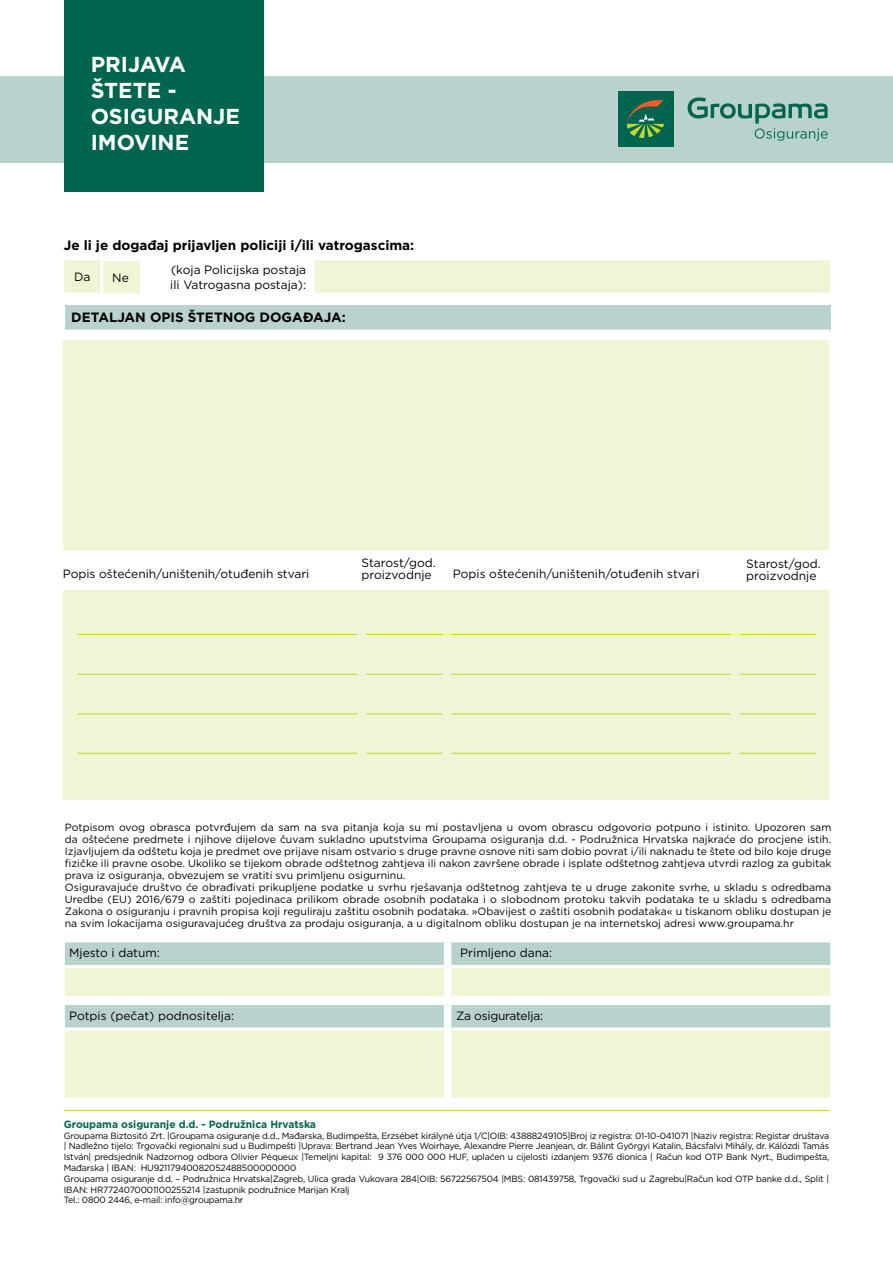
<style>
.page{position:relative;width:893px;height:1263px;background:#fff}
.page>*{position:absolute;margin:0;border:0;box-sizing:border-box;transform-origin:0 0}
.t1{font:700 21.6px/26px "Gotham";color:#fff}
.t2{font:700 13.5px "Gotham";color:#000}
.t3{font:12px/14.4px "Gotham";color:#000}
.t4{font:12px "Gotham";letter-spacing:-.02em;color:#000}
.t5{font:10.5px/12px "Gotham";color:#000}
.t6{font:700 10.5px "Gotham";color:#00654f}
.t7{font:9px/10.8px "Gotham";letter-spacing:-.02em;color:#000}
</style>
<div class="page">
<svg style="left:65px;top:942px;width:765px;height:54px"></svg>
<div style="left:444px;top:942px;width:7px;height:24px;background:#fff"></div>
<div style="left:444px;top:966px;width:7px;height:30px;background:#fff"></div>
<hr style="left:65px;top:965px;width:379px;height:3px;background:#fff">
<hr style="left:451px;top:965px;width:379px;height:3px;background:#fff">
<div style="left:65px;top:1005px;width:765px;height:22px;background:#b9d2cd"></div>
<div style="left:65px;top:1030px;width:765px;height:68px;background:#eff5d5"></div>
<div style="left:444px;top:1005px;width:7px;height:24px;background:#fff"></div>
<div style="left:444px;top:1029px;width:7px;height:69px;background:#fff"></div>
<div style="left:65px;top:306px;width:765px;height:25px;background:#b9d2cd"></div>
<hr style="left:65px;top:330px;width:765px;height:3px;background:#fff">
<div style="left:0;top:76px;width:893px;height:86px;background:#b9d2cd"></div>
<div style="left:64px;top:0;width:200px;height:191px;background:#00654f"></div>
<svg style="left:64px;top:260px;width:766px;height:33px"></svg>
<div style="left:102px;top:260px;width:37px;height:34px;background:#eff5d5"></div>
<hr style="left:100px;top:260px;width:39px;height:1px;background:#fff">
<hr style="left:100px;top:293px;width:39px;height:2px;background:#fff">
<hr style="left:100px;top:261px;width:3px;height:32px;background:#fff">
<div style="left:64px;top:590px;width:765px;height:210px;background:#eff5d5"></div>
<div style="left:64px;top:340px;width:765px;height:210px;background:#eff5d5"></div>
<hr style="left:64px;top:1110px;width:765px;height:1px;background:#bfd730">
<div style="left:618px;top:91px;width:56px;height:56px;background:#00654f"></div>
<svg style="left:627px;top:100px;width:37px;height:38px"></svg>
<svg style="left:688px;top:97px;width:140px;height:44px"></svg>
<hr style="left:78px;top:634px;width:279px;height:1px;background:#bfd730">
<hr style="left:78px;top:674px;width:279px;height:1px;background:#bfd730">
<hr style="left:78px;top:714px;width:279px;height:1px;background:#bfd730">
<hr style="left:78px;top:753px;width:279px;height:1px;background:#bfd730">
<hr style="left:451px;top:634px;width:280px;height:1px;background:#bfd730">
<hr style="left:451px;top:674px;width:280px;height:1px;background:#bfd730">
<hr style="left:451px;top:714px;width:280px;height:1px;background:#bfd730">
<hr style="left:451px;top:753px;width:280px;height:1px;background:#bfd730">
<hr style="left:366px;top:634px;width:77px;height:1px;background:#bfd730">
<hr style="left:366px;top:674px;width:77px;height:1px;background:#bfd730">
<hr style="left:366px;top:714px;width:77px;height:1px;background:#bfd730">
<hr style="left:366px;top:753px;width:77px;height:1px;background:#bfd730">
<hr style="left:740px;top:634px;width:76px;height:1px;background:#bfd730">
<hr style="left:740px;top:674px;width:76px;height:1px;background:#bfd730">
<hr style="left:740px;top:714px;width:76px;height:1px;background:#bfd730">
<hr style="left:740px;top:753px;width:76px;height:1px;background:#bfd730">
<h1 class="t1" style="left:91px;top:52px;width:151px">PRIJAVA<br>ŠTETE -<br>OSIGURANJE<br>IMOVINE</h1>
<p class="t2" style="left:64px;top:236px;width:352px">Je li je događaj prijavljen policiji i/ili vatrogascima:</p>
<p class="t3" style="left:74px;top:270px;width:18px">Da</p>
<p class="t3" style="left:170px;top:262px;width:137px">(koja Policijska postaja ili Vatrogasna postaja):</p>
<p class="t3" style="left:112px;top:270px;width:18px">Ne</p>
<p class="t2" style="left:71px;top:309px;width:276px">DETALJAN OPIS ŠTETNOG DOGAĐAJA:</p>
<p class="t3" style="left:361px;top:555px;width:76px">Starost/god.</p>
<p class="t3" style="left:63px;top:566px;width:248px">Popis oštećenih/uništenih/otuđenih stvari</p>
<p class="t3" style="left:361px;top:567px;width:72px">proizvodnje</p>
<p class="t3" style="left:453px;top:566px;width:248px">Popis oštećenih/uništenih/otuđenih stvari</p>
<p class="t3" style="left:746px;top:558px;width:76px;line-height:12px">Starost/god. proizvodnje</p>
<p class="t5" style="left:65px;top:821px;width:768px">Potpisom ovog obrasca potvrđujem da sam na sva pitanja koja su mi postavljena u ovom obrascu odgovorio potpuno i istinito. Upozoren sam da oštećene predmete i njihove dijelove čuvam sukladno uputstvima Groupama osiguranja d.d. - Podružnica Hrvatska najkraće do procjene istih.<br>Izjavljujem da odštetu koja je predmet ove prijave nisam ostvario s druge pravne osnove niti sam dobio povrat i/ili naknadu te štete od bilo koje druge fizičke ili pravne osobe. Ukoliko se tijekom obrade odštetnog zahtjeva ili nakon završene obrade i isplate odštetnog zahtjeva utvrdi razlog za gubitak prava iz osiguranja, obvezujem se vratiti svu primljenu osigurninu.<br>Osiguravajuće društvo će obrađivati prikupljene podatke u svrhu rješavanja odštetnog zahtjeva te u druge zakonite svrhe, u skladu s odredbama Uredbe (EU) 2016/679 o zaštiti pojedinaca prilikom obrade osobnih podataka i o slobodnom protoku takvih podataka te u skladu s odredbama Zakona o osiguranju i pravnih propisa koji reguliraju zaštitu osobnih podataka. »Obavijest o zaštiti osobnih podataka« u tiskanom obliku dostupan je na svim lokacijama osiguravajućeg društva za prodaju osiguranja, a u digitalnom obliku dostupan je na internetskoj adresi www.groupama.hr</p>
<p class="t3" style="left:69px;top:945px;width:92px">Mjesto i datum:</p>
<p class="t3" style="left:460px;top:945px;width:93px">Primljeno dana:</p>
<p class="t3" style="left:69px;top:1008px;width:166px">Potpis (pečat) podnositelja:</p>
<p class="t4" style="left:456px;top:1008px;width:89px">Za osiguratelja:</p>
<p class="t6" style="left:64px;top:1117px;width:254px">Groupama osiguranje d.d. - Podružnica Hrvatska</p>
<p class="t7" style="left:64px;top:1130px;width:767px">Groupama Biztositó Zrt. |Groupama osiguranje d.d., Mađarska, Budimpešta, Erzsébet királyné útja 1/C|OIB: 43888249105|Broj iz registra: 01-10-041071 |Naziv registra: Registar društava | Nadležno tijelo: Trgovački regionalni sud u Budimpešti |Uprava: Bertrand Jean Yves Woirhaye, Alexandre Pierre Jeanjean, dr. Bálint Györgyi Katalin, Bácsfalvi Mihály, dr. Kálózdi Tamás István| predsjednik Nadzornog odbora Olivier Péqueux |Temeljni kapital: 9 376 000 000 HUF, uplaćen u cijelosti izdanjem 9376 dionica | Račun kod OTP Bank Nyrt., Budimpešta, Mađarska | IBAN: HU92117940082052488500000000<br>Groupama osiguranje d.d. – Podružnica Hrvatska|Zagreb, Ulica grada Vukovara 284|OIB: 56722567504 |MBS: 081439758, Trgovački sud u Zagrebu|Račun kod OTP banke d.d., Split | IBAN: HR7724070001100255214 |zastupnik podružnice Marijan Kralj<br>Tel.: 0800 2446, e-mail: info@groupama.hr</p>
</div>
